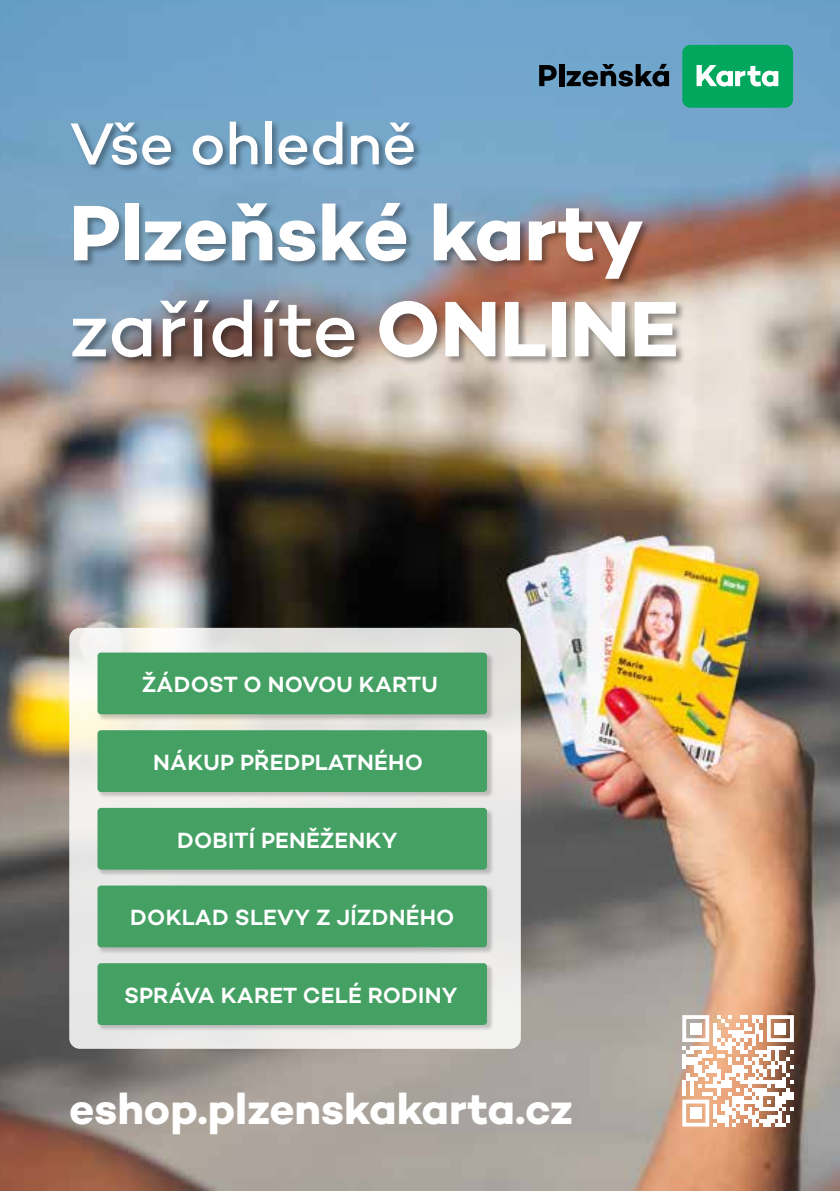
<style>
.page{position:relative;width:840px;height:1191px;background:#fff}
.page>*{position:absolute;margin:0;border:0;box-sizing:border-box;transform-origin:0 0}
.t1{font:700 80px/96px "Campton";color:#fff}
.t2{font:500 60px "Campton";letter-spacing:-.005em;color:#fff}
.t3{font:700 44.2px "Campton";letter-spacing:-.005em;color:#fff}
.t4{font:600 22.4px "Campton";letter-spacing:.01em;color:#fff}
.s1{font-weight:500}
</style>
<div class="page">
<img style="left:0;top:0;width:839px;height:1191px">
<div style="left:70px;top:121px;width:615px;height:245px;background:#000;opacity:.36"></div>
<div style="left:682px;top:45px;width:110px;height:63px;background:#00a75d;border-radius:8px"></div>
<svg style="left:696px;top:65px;width:82px;height:22px"></svg>
<svg style="left:539px;top:65px;width:17px;height:21px"></svg>
<div style="left:558px;top:64px;width:5px;height:22px;background:#000"></div>
<svg style="left:566px;top:64px;width:102px;height:23px;background:#3c586d"></svg>
<svg style="left:69px;top:628px;width:451px;height:420px;fill:#e8e8e7"></svg>
<div style="left:97px;top:652px;width:396px;height:69px;background:#000;opacity:.2"></div>
<div style="left:97px;top:652px;width:389px;height:62px;background:#45a064;border-radius:4px"></div>
<div style="left:97px;top:730px;width:396px;height:68px;background:#000;opacity:.2"></div>
<div style="left:97px;top:730px;width:389px;height:62px;background:#45a064;border-radius:4px"></div>
<div style="left:97px;top:808px;width:396px;height:68px;background:#000;opacity:.2"></div>
<div style="left:97px;top:808px;width:389px;height:61px;background:#45a064;border-radius:4px"></div>
<div style="left:97px;top:885px;width:396px;height:69px;background:#000;opacity:.2"></div>
<div style="left:97px;top:885px;width:389px;height:62px;background:#45a064;border-radius:4px"></div>
<div style="left:97px;top:963px;width:396px;height:68px;background:#000;opacity:.2"></div>
<div style="left:97px;top:963px;width:389px;height:62px;background:#45a064;border-radius:4px"></div>
<svg style="left:682px;top:1015px;width:111px;height:111px"></svg>
<div style="left:689px;top:1022px;width:12px;height:12px;background:#fff"></div>
<div style="left:774px;top:1022px;width:11px;height:12px;background:#fff"></div>
<div style="left:689px;top:1107px;width:12px;height:11px;background:#fff"></div>
<h2 class="t2" style="left:69px;top:106px;width:348px">Vše ohledně</h2>
<h1 class="t1" style="left:69px;top:184px;width:610px">Plzeňské karty <span class="s1">zařídíte</span> ONLINE</h1>
<p class="t4" style="left:142px;top:670px;width:297px">ŽÁDOST O NOVOU KARTU</p>
<p class="t4" style="left:153px;top:748px;width:271px">NÁKUP PŘEDPLATNÉHO</p>
<p class="t4" style="left:177px;top:826px;width:222px">DOBITÍ PENĚŽENKY</p>
<p class="t4" style="left:130px;top:903px;width:325px">DOKLAD SLEVY Z JÍZDNÉHO</p>
<p class="t4" style="left:124px;top:981px;width:334px">SPRÁVA KARET CELÉ RODINY</p>
<h3 class="t3" style="left:69px;top:1081px;width:505px">eshop.plzenskakarta.cz</h3>
</div>
